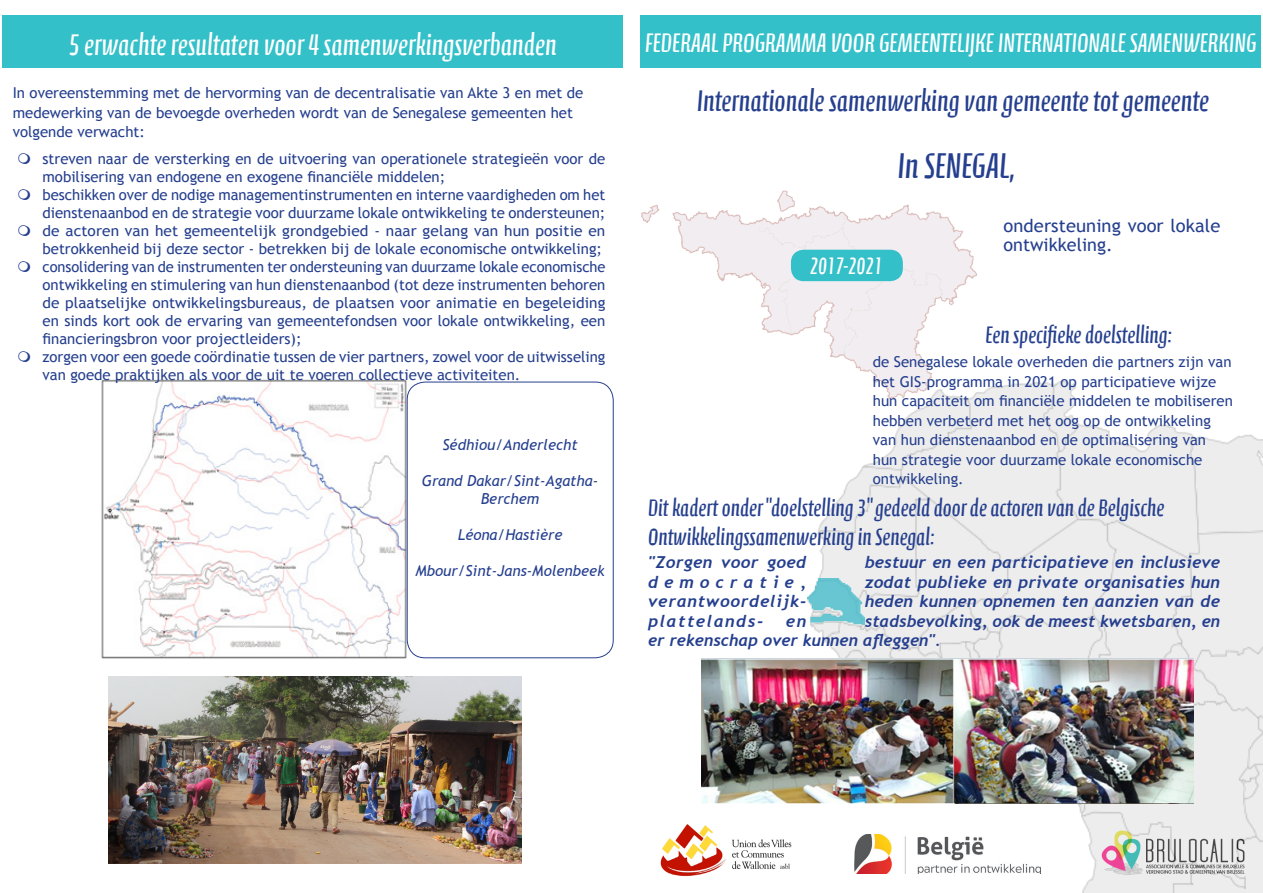
<style>
.page{position:relative;width:1263px;height:893px;background:#fff}
.page>*{position:absolute;margin:0;border:0;box-sizing:border-box;transform-origin:0 0}
.grand_titre{font:36px "Calcite Pro";color:#253f8e}
.grand_titre-2{font:30px "Calcite Pro";color:#253f8e}
.grand_titre-3{font:30px "Calcite Pro";color:#fff}
.grand_titre-4{font:27px "Calcite Pro";color:#fff}
.grand_titre-5{font:24px/28.8px "Calcite Pro";color:#253f8e}
.grand_titre-6{font:24px "Calcite Pro";color:#fff}
.texte{font:18px/19.5px "Trebuchet MS";letter-spacing:.005em;color:#253f8e}
.texte-2{font:italic 700 16.5px/19.5px "Trebuchet";letter-spacing:.005em;color:#253f8e}
.texte-3{font:italic 700 16.5px "Trebuchet";letter-spacing:.045em;color:#253f8e}
.texte-4{font:italic 700 16.5px "Trebuchet";letter-spacing:.085em;color:#253f8e}
.texte-5{font:italic 700 16.5px "Trebuchet";letter-spacing:.355em;color:#253f8e}
.texte-6{font:15px/19.5px "Trebuchet MS";color:#253f8e}
.actuel{font:italic 15px/18px "Trebuchet MS";color:#253f8e;text-align:center}
</style>
<div class="page">
<img style="left:641px;top:190px;width:336px;height:191px">
<div style="left:640px;top:15px;width:621px;height:52px;background:#33c0c9"></div>
<img style="left:660px;top:824px;width:132px;height:53px">
<img style="left:804px;top:381px;width:459px;height:512px">
<img style="left:854px;top:834px;width:186px;height:39px">
<div style="left:792px;top:250px;width:110px;height:30px;background:#33c0c9;border-radius:12px"></div>
<div style="left:791px;top:250px;width:112px;height:31px;border:2px solid #33c0c9;border-radius:12px"></div>
<div style="left:2px;top:15px;width:621px;height:52px;background:#33c0c9"></div>
<img style="left:808px;top:579px;width:57px;height:45px">
<img style="left:701px;top:658px;width:492px;height:145px">
<img style="left:101px;top:375px;width:430px;height:283px">
<img style="left:109px;top:676px;width:413px;height:187px">
<div style="left:407px;top:382px;width:206px;height:276px;background:#fff;border-radius:18px"></div>
<div style="left:407px;top:382px;width:207px;height:276px;border:1px solid #253f8e;border-radius:18px"></div>
<p class="grand_titre-3" style="left:69px;top:27px;width:489px">5 erwachte resultaten voor 4 samenwerkingsverbanden</p>
<p class="texte-6" style="left:13px;top:83px;width:572px">In overeenstemming met de hervorming van de decentralisatie van Akte 3 en met de medewerking van de bevoegde overheden wordt van de Senegalese gemeenten het volgende verwacht:</p>
<p class="texte-6" style="left:43px;top:150px;width:564px;line-height:18px">streven naar de versterking en de uitvoering van operationele strategieën voor de mobilisering van endogene en exogene financiële middelen;</p>
<p class="texte-6" style="left:43px;top:186px;width:564px;line-height:18px">beschikken over de nodige managementinstrumenten en interne vaardigheden om het dienstenaanbod en de strategie voor duurzame lokale ontwikkeling te ondersteunen;</p>
<p class="texte-6" style="left:43px;top:222px;width:564px;line-height:18px">de actoren van het gemeentelijk grondgebied - naar gelang van hun positie en betrokkenheid bij deze sector - betrekken bij de lokale economische ontwikkeling;</p>
<p class="texte-6" style="left:43px;top:258px;width:564px;line-height:18px;text-align:justify">consolidering van de instrumenten ter ondersteuning van duurzame lokale economische ontwikkeling en stimulering van hun dienstenaanbod (tot deze instrumenten behoren de plaatselijke ontwikkelingsbureaus, de plaatsen voor animatie en begeleiding en sinds kort ook de ervaring van gemeentefondsen voor lokale ontwikkeling, een financieringsbron voor projectleiders);</p>
<p class="texte-6" style="left:43px;top:348px;width:564px;line-height:18px">zorgen voor een goede coördinatie tussen de vier partners, zowel voor de uitwisseling van goede praktijken als voor de uit te voeren collectieve activiteiten.</p>
<p class="actuel" style="left:442px;top:435px;width:137px">Sédhiou/Anderlecht</p>
<p class="actuel" style="left:422px;top:471px;width:178px">Grand Dakar/Sint-Agatha-<br>Berchem</p>
<p class="actuel" style="left:458px;top:525px;width:106px">Léona/Hastière</p>
<p class="actuel" style="left:415px;top:561px;width:191px">Mbour/Sint-Jans-Molenbeek</p>
<p class="grand_titre-4" style="left:645px;top:27px;width:613px">FEDERAAL PROGRAMMA VOOR GEMEENTELIJKE INTERNATIONALE SAMENWERKING</p>
<p class="grand_titre-2" style="left:697px;top:83px;width:513px">Internationale samenwerking van gemeente tot gemeente</p>
<p class="grand_titre" style="left:898px;top:146px;width:119px">In SENEGAL,</p>
<p class="grand_titre-6" style="left:810px;top:252px;width:74px">2017-2021</p>
<p class="texte" style="left:1004px;top:215px;width:218px">ondersteuning voor lokale ontwikkeling.</p>
<p class="grand_titre-5" style="left:985px;top:320px;width:188px">Een specifieke doelstelling:</p>
<p class="texte-6" style="left:873px;top:352px;width:361px">de Senegalese lokale overheden die partners zijn van het GIS-programma in 2021 op participatieve wijze hun capaciteit om financiële middelen te mobiliseren hebben verbeterd met het oog op de ontwikkeling van hun dienstenaanbod en de optimalisering van hun strategie voor duurzame lokale economische ontwikkeling.</p>
<p class="grand_titre-5" style="left:648px;top:494px;width:518px">Dit kadert onder "doelstelling 3" gedeeld door de actoren van de Belgische<br>Ontwikkelingssamenwerking in Senegal:</p>
<p class="texte-2" style="left:648px;top:553px;width:160px">"Zorgen voor goed</p>
<p class="texte-2" style="left:865px;top:553px;width:357px">bestuur en een participatieve en inclusieve</p>
<p class="texte-5" style="left:648px;top:571px;width:160px">democratie,</p>
<p class="texte-2" style="left:865px;top:572px;width:357px">zodat publieke en private organisaties hun</p>
<p class="texte-3" style="left:648px;top:591px;width:160px">verantwoordelijk-</p>
<p class="texte-2" style="left:865px;top:592px;width:357px">heden kunnen opnemen ten aanzien van de</p>
<p class="texte-4" style="left:648px;top:610px;width:117px">plattelands-</p>
<p class="texte-2" style="left:786px;top:611px;width:22px">en</p>
<p class="texte-2" style="left:648px;top:611px;width:573px;text-indent:217px">stadsbevolking, ook de meest kwetsbaren, en er rekenschap over kunnen afleggen".</p>
</div>
